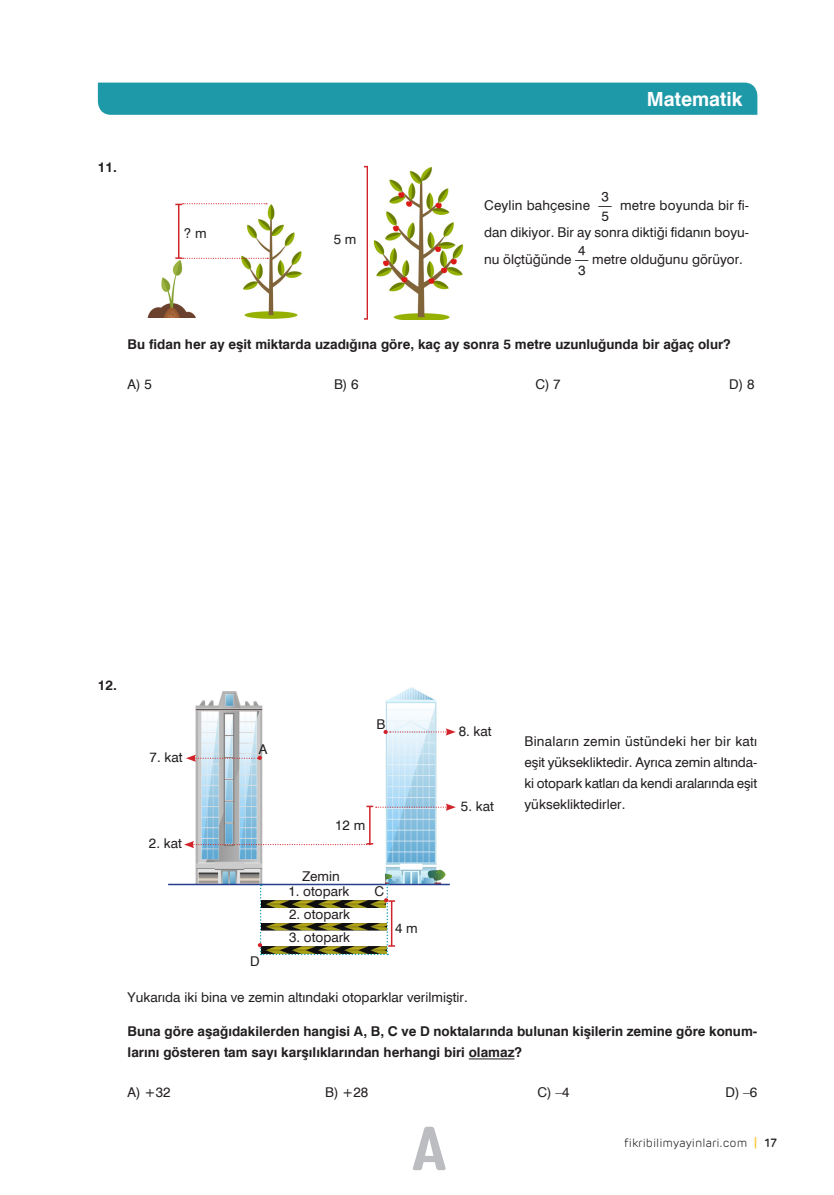
<style>
.page{position:relative;width:834px;height:1195px;background:#fff}
.page>*{position:absolute;margin:0;border:0;box-sizing:border-box;transform-origin:0 0}
.t1{font:60px "Grota Sans Rounded Regular 3";color:#bcbdc0}
.t2{font:700 19.5px "Swiss 721 BT";color:#fff}
.boşluksuz{font:13.5px/21px "Swiss 721 BT";color:#231f20;text-align:justify}
.TS__BOLD___TUR{font:700 13.5px/21px "Swiss 721 BT";color:#231f20}
.TS__PLAIN___TUR{font:13.5px "Swiss 721 BT";color:#231f20}
.TC__ABCDE___TUR{font:13.5px "Swiss 721 BT";color:#231f20}
.TS__PLAIN___TUR-2{font:700 13.5px "Swiss 721 BT";color:#231f20}
.t3{font:300 12px "Rubrik";color:#231f20}
.s1{font-family:"TKESIRLERKUCUK"}
.s2{font-weight:500;color:#fec62a}
.s3{font-weight:500}
</style>
<div class="page">
<div style="left:98px;top:83px;width:659px;height:32px;background:#1e99a8"></div>
<img style="left:241px;top:203px;width:61px;height:115px">
<img style="left:147px;top:254px;width:49px;height:63px">
<hr style="left:178px;top:204px;width:1px;height:54px;background:#d1232a">
<svg style="left:175px;top:257px;width:93px;height:2px"></svg>
<svg style="left:175px;top:203px;width:92px;height:2px"></svg>
<hr style="left:366px;top:167px;width:2px;height:152px;background:#d1232a">
<img style="left:373px;top:166px;width:91px;height:154px">
<hr style="left:468px;top:1058px;width:46px;height:1px;background:#231f20">
<img style="left:184px;top:691px;width:86px;height:193px">
<img style="left:386px;top:688px;width:59px;height:196px">
<hr style="left:168px;top:884px;width:281px;height:1px;background:#253f8e">
<svg style="left:258px;top:884px;width:137px;height:71px"></svg>
<svg style="left:186px;top:754px;width:76px;height:8px"></svg>
<svg style="left:383px;top:728px;width:72px;height:7px"></svg>
<hr style="left:369px;top:806px;width:1px;height:38px;background:#d1232a">
<svg style="left:184px;top:841px;width:189px;height:7px"></svg>
<svg style="left:366px;top:803px;width:89px;height:8px"></svg>
<p class="TS__PLAIN___TUR-2" style="left:98px;top:159px;width:21px">11.</p>
<p class="boşluksuz" style="left:184px;top:222px;width:24px">? m</p>
<p class="boşluksuz" style="left:334px;top:228px;width:24px">5 m</p>
<h2 class="t2" style="left:646px;top:87px;width:97px">Matematik</h2>
<p class="boşluksuz" style="left:484px;top:191px;width:266px;line-height:27px">Ceylin bahçesine <span class="s1">3\á</span> metre boyunda bir fi&shy;dan dikiyor. Bir ay sonra diktiği fidanın boyu&shy;nu ölçtüğünde <span class="s1">4\ß</span> metre olduğunu görüyor.</p>
<p class="TS__BOLD___TUR" style="left:128px;top:333px;width:604px">Bu fidan her ay eşit miktarda uzadığına göre, kaç ay sonra 5 metre uzunluğunda bir ağaç olur?</p>
<p class="TC__ABCDE___TUR" style="left:128px;top:376px;width:26px">A) 5</p>
<p class="TC__ABCDE___TUR" style="left:334px;top:376px;width:26px">B) 6</p>
<p class="TC__ABCDE___TUR" style="left:535px;top:376px;width:27px">C) 7</p>
<p class="TC__ABCDE___TUR" style="left:729px;top:376px;width:27px">D) 8</p>
<p class="TS__PLAIN___TUR-2" style="left:98px;top:677px;width:21px">12.</p>
<p class="boşluksuz" style="left:150px;top:747px;width:34px">7. kat</p>
<p class="boşluksuz" style="left:149px;top:833px;width:34px">2. kat</p>
<p class="boşluksuz" style="left:259px;top:739px;width:10px">A</p>
<p class="boşluksuz" style="left:376px;top:713px;width:10px">B</p>
<p class="boşluksuz" style="left:250px;top:951px;width:11px">D</p>
<p class="boşluksuz" style="left:335px;top:815px;width:32px">12 m</p>
<p class="boşluksuz" style="left:302px;top:865px;width:39px">Zemin</p>
<p class="boşluksuz" style="left:288px;top:881px;width:63px">1. otopark</p>
<p class="boşluksuz" style="left:289px;top:903px;width:63px">2. otopark</p>
<p class="boşluksuz" style="left:289px;top:926px;width:63px">3. otopark</p>
<p class="boşluksuz" style="left:374px;top:881px;width:11px">C</p>
<p class="boşluksuz" style="left:395px;top:917px;width:24px">4 m</p>
<p class="boşluksuz" style="left:459px;top:720px;width:34px">8. kat</p>
<p class="boşluksuz" style="left:461px;top:795px;width:34px">5. kat</p>
<p class="boşluksuz" style="left:524px;top:730px;width:234px">Binaların zemin üstündeki her bir katı eşit yüksekliktedir. Ayrıca zemin altında&shy;ki otopark katları da kendi aralarında eşit yüksekliktedirler.</p>
<p class="TS__PLAIN___TUR" style="left:128px;top:989px;width:341px">Yukarıda iki bina ve zemin altındaki otoparklar verilmiştir.</p>
<p class="TS__BOLD___TUR" style="left:128px;top:1020px;width:631px">Buna göre aşağıdakilerden hangisi A, B, C ve D noktalarında bulunan kişilerin zemine göre konum&shy;larını gösteren tam sayı karşılıklarından herhangi biri olamaz?</p>
<p class="TC__ABCDE___TUR" style="left:128px;top:1084px;width:44px">A) +32</p>
<p class="TC__ABCDE___TUR" style="left:325px;top:1084px;width:45px">B) +28</p>
<p class="TC__ABCDE___TUR" style="left:537px;top:1084px;width:34px">C) –4</p>
<p class="TC__ABCDE___TUR" style="left:725px;top:1084px;width:33px">D) –6</p>
<h1 class="t1" style="left:412px;top:1112px;width:36px">A</h1>
<p class="t3" style="left:624px;top:1136px;width:154px">fikribilimyayinlari.com <span class="s2">|</span> <span class="s3">17</span></p>
</div>
